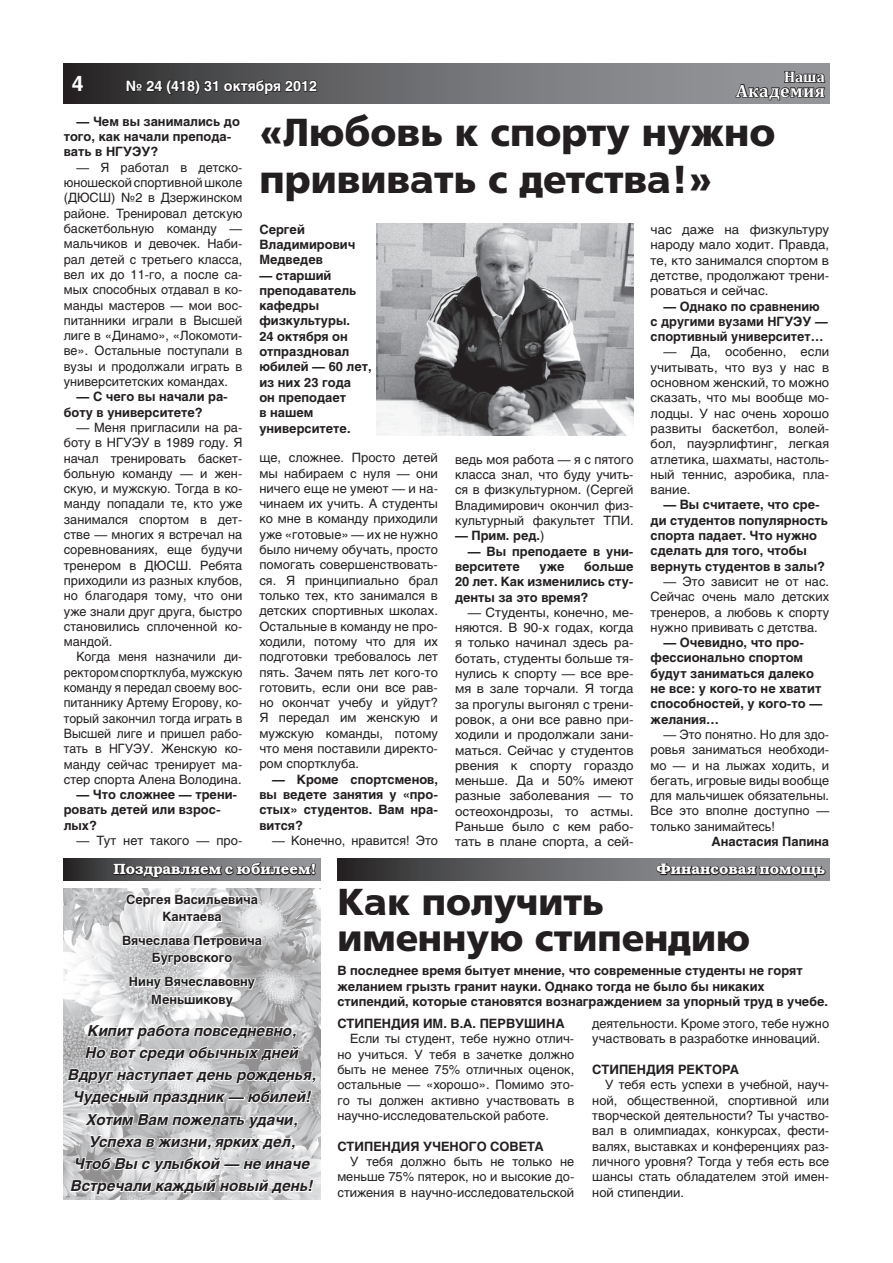
<style>
.page{position:relative;width:893px;height:1263px;background:#fff}
.page>*{position:absolute;margin:0;border:0;box-sizing:border-box;transform-origin:0 0}
.t1{font:700 39px/46.8px "AG Foreigner";color:#231f20}
.t2{font:700 37.5px/36px "AG Foreigner";color:#231f20}
.t3{font:700 21px "Helios";color:#fff}
.t4{font:700 17.85px "Cambria";letter-spacing:.02em;color:#fff}
.t5{font:700 15.3px "Cambria";color:#fff}
.t6{font:italic 700 15px/22.2px "Helios";color:#231f20;text-align:center}
.t7{font:600 15px "Bookman C";color:#fff}
.t8{font:700 14.25px "Helios";color:#fff}
.t9{font:12.75px/15.3px "Helios";color:#231f20;text-align:justify}
.t10{font:700 12.75px/15.3px "Helios";color:#231f20}
.t11{font:12.75px/15.3px "Helios";color:#231f20;text-align:justify;scale:1.04 1}
.t12{font:12.75px/15.3px "Helios";color:#231f20;text-align:justify;scale:.96 1}
.s1{font-weight:400}
</style>
<div class="page">
<svg style="left:64px;top:64px;width:765px;height:39px;background:#6a6b6d"></svg>
<svg style="left:734px;top:70px;width:92px;height:31px;background:#6b6b6d"></svg>
<svg style="left:125px;top:78px;width:193px;height:18px;background:#3b393b"></svg>
<img style="left:64px;top:888px;width:256px;height:311px">
<svg style="left:64px;top:859px;width:256px;height:22px"></svg>
<svg style="left:112px;top:858px;width:204px;height:23px;background:#5c5c5e"></svg>
<svg style="left:125px;top:893px;width:134px;height:30px"></svg>
<svg style="left:67px;top:934px;width:250px;height:266px"></svg>
<img style="left:376px;top:224px;width:258px;height:212px">
<svg style="left:337px;top:859px;width:492px;height:22px;background:#58595b"></svg>
<svg style="left:656px;top:858px;width:170px;height:23px;background:#6b6c6e"></svg>
<h3 class="t3" style="left:72px;top:71px;width:13px">4</h3>
<p class="t8" style="left:126px;top:78px;width:193px">№ 24 (418) 31 октября 2012</p>
<p class="t5" style="left:784px;top:66px;width:42px">Наша</p>
<h3 class="t4" style="left:736px;top:78px;width:90px">Академия</h3>
<h1 class="t1" style="left:259px;top:110px;width:518px">«Любовь к спорту нужно прививать с детства!»</h1>
<p class="t10" style="left:259px;top:221px;width:97px">Сергей<br>Владимирович<br>Медведев</p>
<p class="t10" style="left:259px;top:267px;width:114px">— старший преподаватель кафедры физкультуры.<br>24 октября он отпраздновал юбилей — 60 лет, из них 23 года<br>он преподает<br>в нашем университете.</p>
<p class="t10" style="left:64px;top:114px;width:178px;text-indent:13px">— Чем вы занимались до того, как начали препода&shy;вать в НГУЭУ?</p>
<p class="t9" style="left:64px;top:159px;width:180px;text-indent:13px">— Я работал в детско&shy;юношеской спортивной школе (ДЮСШ) №2 в Дзержинском районе. Тренировал детскую баскетбольную команду — мальчиков и девочек. Наби&shy;рал детей с третьего класса, вел их до 11-го, а после са&shy;мых способных отдавал в ко&shy;манды мастеров — мои вос&shy;питанники играли в Высшей лиге в «Динамо», «Локомоти&shy;ве». Остальные поступали в вузы и продолжали играть в университетских командах.</p>
<p class="t10" style="left:64px;top:389px;width:166px;text-indent:13px">— С чего вы начали ра&shy;боту в университете?</p>
<p class="t9" style="left:64px;top:420px;width:180px;text-indent:13px">— Меня пригласили на ра&shy;боту в НГУЭУ в 1989 году. Я начал тренировать баскет&shy;больную команду — и жен&shy;скую, и мужскую. Тогда в ко&shy;манду попадали те, кто уже занимался спортом в дет&shy;стве — многих я встречал на соревнованиях, еще будучи тренером в ДЮСШ. Ребята приходили из разных клубов, но благодаря тому, что они уже знали друг друга, быстро становились сплоченной ко&shy;мандой.</p>
<p class="t12" style="left:64px;top:649px;width:188px;text-indent:13px">Когда меня назначили ди&shy;ректором спортклуба, мужскую команду я передал своему вос&shy;питаннику Артему Егорову, ко&shy;торый закончил тогда играть в Высшей лиге и пришел рабо&shy;тать в НГУЭУ. Женскую ко&shy;манду сейчас тренирует ма&shy;стер спорта Алена Володина.</p>
<p class="t10" style="left:64px;top:787px;width:175px;text-indent:13px">— Что сложнее — трени&shy;ровать детей или взрос&shy;лых?</p>
<p class="t9" style="left:77px;top:833px;width:167px">— Тут нет такого — про-</p>
<p class="t11" style="left:651px;top:222px;width:173px">час даже на физкультуру народу мало ходит. Правда, те, кто занимался спортом в детстве, продолжают трени&shy;роваться и сейчас.</p>
<p class="t10" style="left:651px;top:298px;width:179px;text-align:center">— Однако по сравнению<br>с другими вузами НГУЭУ — спортивный университет…</p>
<p class="t9" style="left:651px;top:344px;width:180px;text-indent:13px">— Да, особенно, если учитывать, что вуз у нас в основном женский, то можно сказать, что мы вообще мо&shy;лодцы. У нас очень хорошо развиты баскетбол, волей&shy;бол, пауэрлифтинг, легкая атлетика, шахматы, настоль&shy;ный теннис, аэробика, пла&shy;вание.</p>
<p class="t10" style="left:651px;top:497px;width:179px;text-indent:13px">— Вы считаете, что сре&shy;ди студентов популярность спорта падает. Что нужно сделать для того, чтобы вернуть студентов в залы?</p>
<p class="t9" style="left:651px;top:574px;width:180px;text-indent:13px">— Это зависит не от нас.<br>Сейчас очень мало детских тренеров, а любовь к спорту нужно прививать с детства.</p>
<p class="t10" style="left:651px;top:635px;width:173px;text-indent:13px">— Очевидно, что про&shy;фессионально спортом будут заниматься далеко не все: у кого-то не хватит способностей, у кого-то — желания…</p>
<p class="t9" style="left:651px;top:727px;width:180px;text-indent:13px">— Это понятно. Но для здо&shy;ровья заниматься необходи&shy;мо — и на лыжах ходить, и бегать, игровые виды вообще для мальчишек обязательны.<br>Все это вполне доступно — только занимайтесь!</p>
<p class="t10" style="left:711px;top:834px;width:119px">Анастасия Папина</p>
<p class="t7" style="left:657px;top:860px;width:170px">Финансовая помощь</p>
<h2 class="t2" style="left:337px;top:884px;width:414px">Как получить именную стипендию</h2>
<p class="t10" style="left:337px;top:963px;width:492px">В последнее время бытует мнение, что современные студенты не горят желанием грызть гранит науки. Однако тогда не было бы никаких стипендий, которые становятся вознаграждением за упорный труд в учебе.</p>
<p class="t10" style="left:337px;top:1016px;width:219px">Стипендия им. В.А. Первушина</p>
<p class="t9" style="left:337px;top:1031px;width:238px;text-indent:13px">Если ты студент, тебе нужно отлич&shy;но учиться. У тебя в зачетке должно быть не менее 75% отличных оценок, остальные — «хорошо». Помимо это&shy;го ты должен активно участвовать в научно-исследовательской работе.</p>
<p class="t10" style="left:337px;top:1138px;width:199px">Стипендия Ученого совета</p>
<p class="t9" style="left:337px;top:1153px;width:238px;text-indent:13px">У тебя должно быть не только не меньше 75% пятерок, но и высокие до&shy;стижения в научно-исследовательской</p>
<p class="t9" style="left:259px;top:450px;width:180px">ще, сложнее. Просто детей мы набираем с нуля — они ничего еще не умеют — и на&shy;чинаем их учить. А студенты ко мне в команду приходили уже «готовые» — их не нужно было ничему обучать, просто помогать совершенствовать&shy;ся. Я принципиально брал только тех, кто занимался в детских спортивных школах.<br>Остальные в команду не про&shy;ходили, потому что для их подготовки требовалось лет пять. Зачем пять лет кого-то готовить, если они все рав&shy;но окончат учебу и уйдут?<br>Я передал им женскую и мужскую команды, потому что меня поставили директо&shy;ром спортклуба.</p>
<p class="t10" style="left:259px;top:771px;width:180px;text-align:justify;text-indent:13px">— Кроме спортсменов, вы ведете занятия у «про&shy;стых» студентов. Вам нра&shy;вится?</p>
<p class="t9" style="left:272px;top:832px;width:167px">— Конечно, нравится! Это</p>
<p class="t9" style="left:455px;top:451px;width:180px">ведь моя работа — я с пятого класса знал, что буду учить&shy;ся в физкультурном. (Сергей Владимирович окончил физ&shy;культурный факультет ТПИ.</p>
<p class="t10" style="left:455px;top:528px;width:91px">— Прим. ред.<span class="s1">)</span></p>
<p class="t10" style="left:455px;top:543px;width:180px;text-indent:13px">— Вы преподаете в уни&shy;верситете</p>
<p class="t10" style="left:455px;top:559px;width:180px;text-align:justify;text-indent:129px">больше 20 лет. Как изменились сту&shy;денты за это время?</p>
<p class="t11" style="left:455px;top:605px;width:173px;text-indent:13px">— Студенты, конечно, ме&shy;няются. В 90-х годах, когда я только начинал здесь ра&shy;ботать, студенты больше тя&shy;нулись к спорту — все вре&shy;мя в зале торчали. Я тогда за прогулы выгонял с трени&shy;ровок, а они все равно при&shy;ходили и продолжали зани&shy;маться. Сейчас у студентов рвения к спорту гораздо меньше. Да и 50% имеют разные заболевания — то остеохондрозы, то астмы.<br>Раньше было с кем рабо&shy;тать в плане спорта, а сей-</p>
<p class="t10" style="left:540px;top:559px;width:26px">уже</p>
<p class="t7" style="left:114px;top:860px;width:204px">Поздравляем с юбилеем!</p>
<p class="t10" style="left:126px;top:890px;width:134px;line-height:17.4px;text-align:center">Сергея Васильевича<br>Кантаева</p>
<p class="t10" style="left:122px;top:932px;width:142px;line-height:17.4px;text-align:center">Вячеслава Петровича<br>Бугровского</p>
<p class="t10" style="left:129px;top:973px;width:128px;line-height:17.4px;text-align:center">Нину Вячеславовну<br>Меньшикову</p>
<p class="t9" style="left:592px;top:1016px;width:238px">деятельности. Кроме этого, тебе нужно участвовать в разработке инноваций.</p>
<p class="t10" style="left:592px;top:1062px;width:139px">Стипендия Ректора</p>
<p class="t9" style="left:592px;top:1077px;width:238px;text-indent:13px">У тебя есть успехи в учебной, науч&shy;ной, общественной, спортивной или творческой деятельности? Ты участво&shy;вал в олимпиадах, конкурсах, фести&shy;валях, выставках и конференциях раз&shy;личного уровня? Тогда у тебя есть все шансы стать обладателем этой имен&shy;ной стипендии.</p>
<p class="t6" style="left:68px;top:1019px;width:249px">Кипит работа повседневно,<br>Но вот среди обычных дней<br>Вдруг наступает день рожденья,<br>Чудесный праздник — юбилей!<br>Хотим Вам пожелать удачи,<br>Успеха в жизни, ярких дел,<br>Чтоб Вы с улыбкой — не иначе<br>Встречали каждый новый день!</p>
</div>
